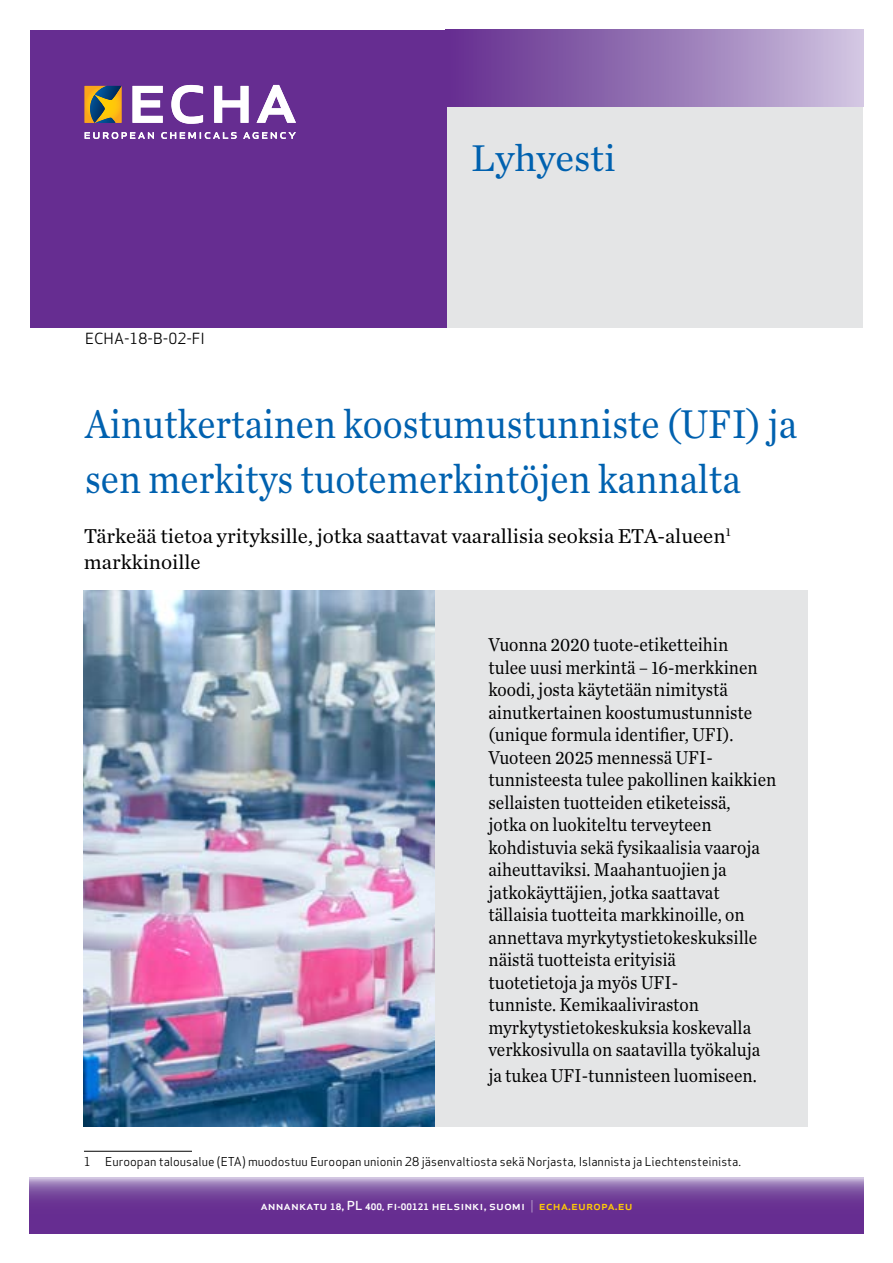
<style>
.page{position:relative;width:893px;height:1263px;background:#fff}
.page>*{position:absolute;margin:0;border:0;box-sizing:border-box;transform-origin:0 0}
.t1{font:42px/55.5px "Chronicle Text G1";color:#0061af;scale:.9 1}
.t2{font:39px "Chronicle Text G1";color:#0061af}
.t3{font:21px/25.5px "Chronicle Text G1";color:#000}
.t4{font:19.5px/22.5px "Chronicle Text G1";color:#000;scale:.9 1}
.t5{font:15px "Apex Sans";color:#000}
.t6{font:500 12.15px "Apex Sans";color:#fff;scale:1.08 1}
.t7{font:12px "Apex Sans";color:#000}
.s1{font-weight:700;font-size:8.7px}
.s2{font-weight:700;font-size:8.25px}
.s3{font-weight:300}
.s4{color:#ffcb05}
</style>
<div class="page">
<svg style="left:30px;top:1178px;width:833px;height:55px;background:#76469d"></svg>
<div style="left:446px;top:106px;width:417px;height:221px;background:#e4e5e6"></div>
<div style="left:30px;top:30px;width:416px;height:297px;background:#662d91"></div>
<svg style="left:446px;top:30px;width:417px;height:76px;background:#9776b6"></svg>
<hr style="left:84px;top:1151px;width:108px;height:1px;background:#000">
<img style="left:84px;top:590px;width:352px;height:537px">
<div style="left:436px;top:590px;width:372px;height:537px;background:#e4e5e6"></div>
<svg style="left:85px;top:132px;width:211px;height:7px"></svg>
<svg style="left:133px;top:85px;width:163px;height:39px"></svg>
<svg style="left:85px;top:86px;width:36px;height:37px"></svg>
<p class="t5" style="left:85px;top:326px;width:121px">ECHA-18-B-02-FI</p>
<h2 class="t2" style="left:471px;top:128px;width:146px">Lyhyesti</h2>
<h1 class="t1" style="left:85px;top:393px;width:792px">Ainutkertainen koostumustunniste (UFI) ja sen merkitys tuotemerkintöjen kannalta</h1>
<p class="t3" style="left:84px;top:522px;width:648px">Tärkeää tietoa yrityksille, jotka saattavat vaarallisia seoksia ETA-alueen<sup>1 </sup>markkinoille</p>
<p class="t4" style="left:488px;top:632px;width:321px">Vuonna 2020 tuote-etiketteihin<br>tulee uusi merkintä – 16-merkkinen koodi, josta käytetään nimitystä ainutkertainen koostumustunniste (unique formula identifier, UFI).<br>Vuoteen 2025 mennessä UFI&shy;tunnisteesta tulee pakollinen kaikkien sellaisten tuotteiden etiketeissä,<br>jotka on luokiteltu terveyteen kohdistuvia sekä fysikaalisia vaaroja aiheuttaviksi. Maahantuojien ja jatkokäyttäjien, jotka saattavat tällaisia tuotteita markkinoille, on annettava myrkytystietokeskuksille näistä tuotteista erityisiä<br>tuotetietoja ja myös UFI-<br>tunniste. Kemikaaliviraston myrkytystietokeskuksia koskevalla verkkosivulla on saatavilla työkaluja</p>
<p class="t4" style="left:488px;top:1063px;width:300px">ja tukea UFI-tunnisteen luomiseen.</p>
<p class="t7" style="left:84px;top:1151px;width:659px">1 Euroopan talousalue (ETA) muodostuu Euroopan unionin 28 jäsenvaltiosta sekä Norjasta, Islannista ja Liechtensteinista.</p>
<p class="t6" style="left:260px;top:1195px;width:346px">annankatu <span class="s1">18</span>, PL <span class="s1">400,</span> fi<span class="s2">-</span><span class="s1">00121</span> helsinki, suomi <span class="s3">|</span> <span class="s4">echa.europa.eu</span></p>
</div>
